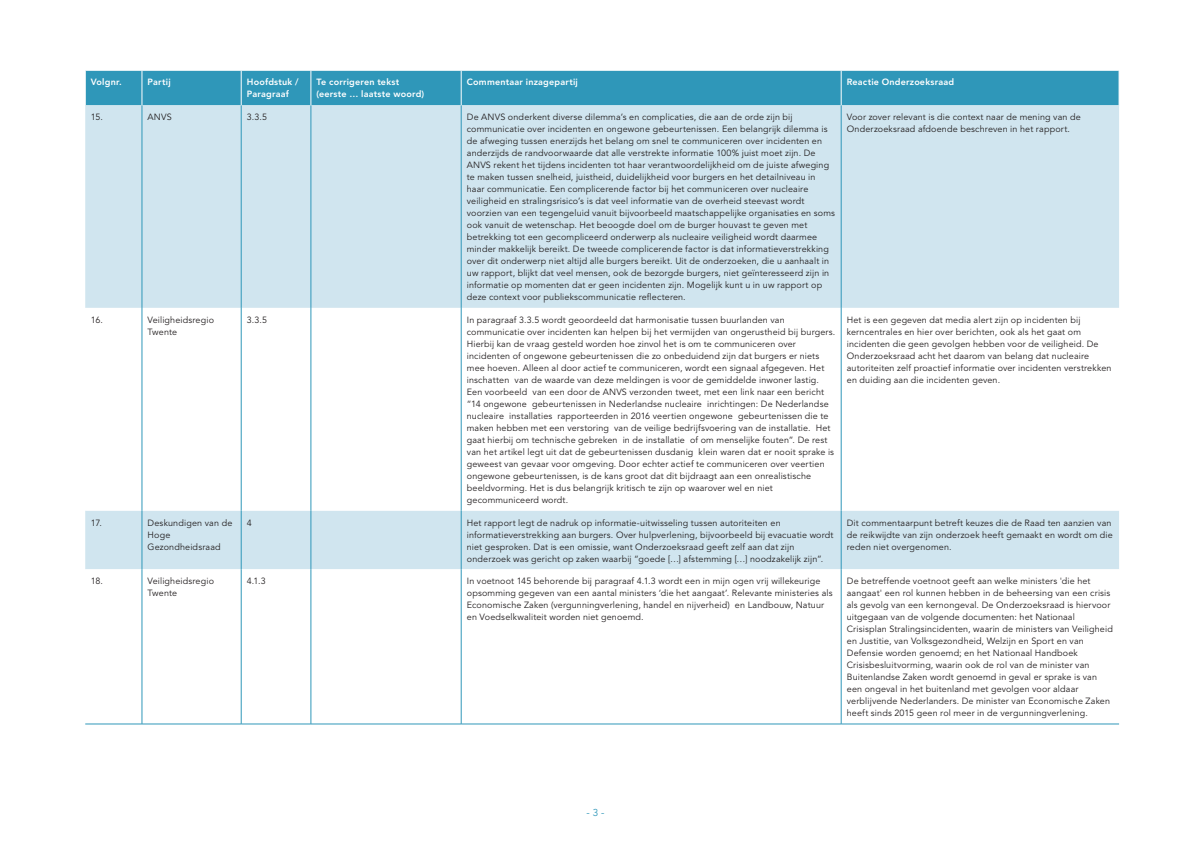
<style>
.page{position:relative;width:1191px;height:842px;background:#fff}
.page>*{position:absolute;margin:0;border:0;box-sizing:border-box;transform-origin:0 0}
.t1{font:10px "Avenir LT Std";color:#2f97b9}
.Tabel_bodytekst{font:9px/12px "Avenir LT Std";letter-spacing:.015em;color:#231f20}
.Tabel-kop{font:800 9px/12px "Avenir LT Std";letter-spacing:.02em;color:#fff}
</style>
<div class="page">
<div style="left:86px;top:71px;width:1032px;height:34px;background:#2f97b9"></div>
<div style="left:85px;top:105px;width:1034px;height:203px;background:#d0e5ef"></div>
<svg style="left:85px;top:308px;width:1034px;height:416px"></svg>
<hr style="left:142px;top:71px;width:1px;height:34px;background:#fff">
<hr style="left:241px;top:71px;width:1px;height:34px;background:#fff">
<hr style="left:311px;top:71px;width:1px;height:34px;background:#fff">
<hr style="left:461px;top:71px;width:1px;height:34px;background:#fff">
<hr style="left:841px;top:71px;width:1px;height:34px;background:#fff">
<hr style="left:142px;top:105px;width:1px;height:203px;background:#2f97b9">
<hr style="left:241px;top:105px;width:1px;height:203px;background:#2f97b9">
<hr style="left:311px;top:105px;width:1px;height:203px;background:#2f97b9">
<hr style="left:461px;top:105px;width:1px;height:203px;background:#2f97b9">
<hr style="left:841px;top:105px;width:1px;height:203px;background:#2f97b9">
<hr style="left:142px;top:308px;width:1px;height:203px;background:#2f97b9">
<hr style="left:241px;top:308px;width:1px;height:203px;background:#2f97b9">
<hr style="left:311px;top:308px;width:1px;height:203px;background:#2f97b9">
<hr style="left:461px;top:308px;width:1px;height:203px;background:#2f97b9">
<hr style="left:841px;top:308px;width:1px;height:203px;background:#2f97b9">
<hr style="left:142px;top:511px;width:1px;height:58px;background:#2f97b9">
<hr style="left:241px;top:511px;width:1px;height:58px;background:#2f97b9">
<hr style="left:311px;top:511px;width:1px;height:58px;background:#2f97b9">
<hr style="left:461px;top:511px;width:1px;height:58px;background:#2f97b9">
<hr style="left:841px;top:511px;width:1px;height:58px;background:#2f97b9">
<hr style="left:142px;top:569px;width:1px;height:155px;background:#2f97b9">
<hr style="left:241px;top:569px;width:1px;height:155px;background:#2f97b9">
<hr style="left:311px;top:569px;width:1px;height:155px;background:#2f97b9">
<hr style="left:461px;top:569px;width:1px;height:155px;background:#2f97b9">
<hr style="left:841px;top:569px;width:1px;height:155px;background:#2f97b9">
<hr style="left:85px;top:724px;width:57px;height:1px;background:#2f97b9">
<hr style="left:142px;top:724px;width:99px;height:1px;background:#2f97b9">
<hr style="left:241px;top:724px;width:70px;height:1px;background:#2f97b9">
<hr style="left:311px;top:724px;width:150px;height:1px;background:#2f97b9">
<hr style="left:461px;top:724px;width:380px;height:1px;background:#2f97b9">
<hr style="left:841px;top:724px;width:278px;height:1px;background:#2f97b9">
<p class="Tabel-kop" style="left:91px;top:76px;width:32px">Volgnr.</p>
<p class="Tabel-kop" style="left:148px;top:76px;width:25px">Partij</p>
<p class="Tabel-kop" style="left:247px;top:76px;width:53px">Hoofdstuk /<br>Paragraaf</p>
<p class="Tabel-kop" style="left:316px;top:76px;width:109px">Te corrigeren tekst (eerste … laatste woord)</p>
<p class="Tabel-kop" style="left:467px;top:76px;width:112px">Commentaar inzagepartij</p>
<p class="Tabel-kop" style="left:847px;top:76px;width:109px">Reactie Onderzoeksraad</p>
<p class="Tabel_bodytekst" style="left:91px;top:111px;width:14px">15.</p>
<p class="Tabel_bodytekst" style="left:148px;top:111px;width:26px">ANVS</p>
<p class="Tabel_bodytekst" style="left:247px;top:111px;width:22px">3.3.5</p>
<p class="Tabel_bodytekst" style="left:467px;top:111px;width:370px">De ANVS onderkent diverse dilemma’s en complicaties, die aan de orde zijn bij communicatie over incidenten en ongewone gebeurtenissen. Een belangrijk dilemma is de afweging tussen enerzijds het belang om snel te communiceren over incidenten en anderzijds de randvoorwaarde dat alle verstrekte informatie 100% juist moet zijn. De ANVS rekent het tijdens incidenten tot haar verantwoordelijkheid om de juiste afweging te maken tussen snelheid, juistheid, duidelijkheid voor burgers en het detailniveau in haar communicatie. Een complicerende factor bij het communiceren over nucleaire veiligheid en stralingsrisico’s is dat veel informatie van de overheid steevast wordt voorzien van een tegengeluid vanuit bijvoorbeeld maatschappelijke organisaties en soms ook vanuit de wetenschap. Het beoogde doel om de burger houvast te geven met betrekking tot een gecompliceerd onderwerp als nucleaire veiligheid wordt daarmee minder makkelijk bereikt. De tweede complicerende factor is dat informatieverstrekking over dit onderwerp niet altijd alle burgers bereikt. Uit de onderzoeken, die u aanhaalt in uw rapport, blijkt dat veel mensen, ook de bezorgde burgers, niet geïnteresseerd zijn in informatie op momenten dat er geen incidenten zijn. Mogelijk kunt u in uw rapport op deze context voor publiekscommunicatie reflecteren.</p>
<p class="Tabel_bodytekst" style="left:847px;top:111px;width:235px">Voor zover relevant is die context naar de mening van de<br>Onderzoeksraad afdoende beschreven in het rapport.</p>
<p class="Tabel_bodytekst" style="left:91px;top:314px;width:14px">16.</p>
<p class="Tabel_bodytekst" style="left:148px;top:314px;width:68px">Veiligheidsregio<br>Twente</p>
<p class="Tabel_bodytekst" style="left:247px;top:314px;width:22px">3.3.5</p>
<p class="Tabel_bodytekst" style="left:467px;top:314px;width:370px">In paragraaf 3.3.5 wordt geoordeeld dat harmonisatie tussen buurlanden van communicatie over incidenten kan helpen bij het vermijden van ongerustheid bij burgers.<br>Hierbij kan de vraag gesteld worden hoe zinvol het is om te communiceren over incidenten of ongewone gebeurtenissen die zo onbeduidend zijn dat burgers er niets mee hoeven. Alleen al door actief te communiceren, wordt een signaal afgegeven. Het inschatten van de waarde van deze meldingen is voor de gemiddelde inwoner lastig.<br>Een voorbeeld van een door de ANVS verzonden tweet, met een link naar een bericht “14 ongewone gebeurtenissen in Nederlandse nucleaire inrichtingen: De Nederlandse nucleaire installaties rapporteerden in 2016 veertien ongewone gebeurtenissen die te maken hebben met een verstoring van de veilige bedrijfsvoering van de installatie. Het gaat hierbij om technische gebreken in de installatie of om menselijke fouten”. De rest van het artikel legt uit dat de gebeurtenissen dusdanig klein waren dat er nooit sprake is geweest van gevaar voor omgeving. Door echter actief te communiceren over veertien ongewone gebeurtenissen, is de kans groot dat dit bijdraagt aan een onrealistische beeldvorming. Het is dus belangrijk kritisch te zijn op waarover wel en niet gecommuniceerd wordt.</p>
<p class="Tabel_bodytekst" style="left:847px;top:314px;width:266px">Het is een gegeven dat media alert zijn op incidenten bij kerncentrales en hier over berichten, ook als het gaat om incidenten die geen gevolgen hebben voor de veiligheid. De Onderzoeksraad acht het daarom van belang dat nucleaire autoriteiten zelf proactief informatie over incidenten verstrekken en duiding aan die incidenten geven.</p>
<p class="Tabel_bodytekst" style="left:91px;top:517px;width:12px">17.</p>
<p class="Tabel_bodytekst" style="left:148px;top:517px;width:86px">Deskundigen van de<br>Hoge<br>Gezondheidsraad</p>
<p class="Tabel_bodytekst" style="left:247px;top:517px;width:7px">4</p>
<p class="Tabel_bodytekst" style="left:467px;top:517px;width:368px">Het rapport legt de nadruk op informatie-uitwisseling tussen autoriteiten en informatieverstrekking aan burgers. Over hulpverlening, bijvoorbeeld bij evacuatie wordt niet gesproken. Dat is een omissie, want Onderzoeksraad geeft zelf aan dat zijn onderzoek was gericht op zaken waarbij “goede […] afstemming […] noodzakelijk zijn”.</p>
<p class="Tabel_bodytekst" style="left:847px;top:517px;width:267px">Dit commentaarpunt betreft keuzes die de Raad ten aanzien van de reikwijdte van zijn onderzoek heeft gemaakt en wordt om die reden niet overgenomen.</p>
<p class="Tabel_bodytekst" style="left:91px;top:575px;width:14px">18.</p>
<p class="Tabel_bodytekst" style="left:148px;top:575px;width:68px">Veiligheidsregio<br>Twente</p>
<p class="Tabel_bodytekst" style="left:247px;top:575px;width:21px">4.1.3</p>
<p class="Tabel_bodytekst" style="left:467px;top:575px;width:367px">In voetnoot 145 behorende bij paragraaf 4.1.3 wordt een in mijn ogen vrij willekeurige opsomming gegeven van een aantal ministers ‘die het aangaat’. Relevante ministeries als Economische Zaken (vergunningverlening, handel en nijverheid) en Landbouw, Natuur en Voedselkwaliteit worden niet genoemd.</p>
<p class="Tabel_bodytekst" style="left:847px;top:575px;width:267px">De betreffende voetnoot geeft aan welke ministers 'die het aangaat' een rol kunnen hebben in de beheersing van een crisis als gevolg van een kernongeval. De Onderzoeksraad is hiervoor uitgegaan van de volgende documenten: het Nationaal Crisisplan Stralingsincidenten, waarin de ministers van Veiligheid en Justitie, van Volksgezondheid, Welzijn en Sport en van Defensie worden genoemd; en het Nationaal Handboek Crisisbesluitvorming, waarin ook de rol van de minister van Buitenlandse Zaken wordt genoemd in geval er sprake is van een ongeval in het buitenland met gevolgen voor aldaar verblijvende Nederlanders. De minister van Economische Zaken heeft sinds 2015 geen rol meer in de vergunningverlening.</p>
<p class="t1" style="left:586px;top:807px;width:20px">- 3 -</p>
</div>
